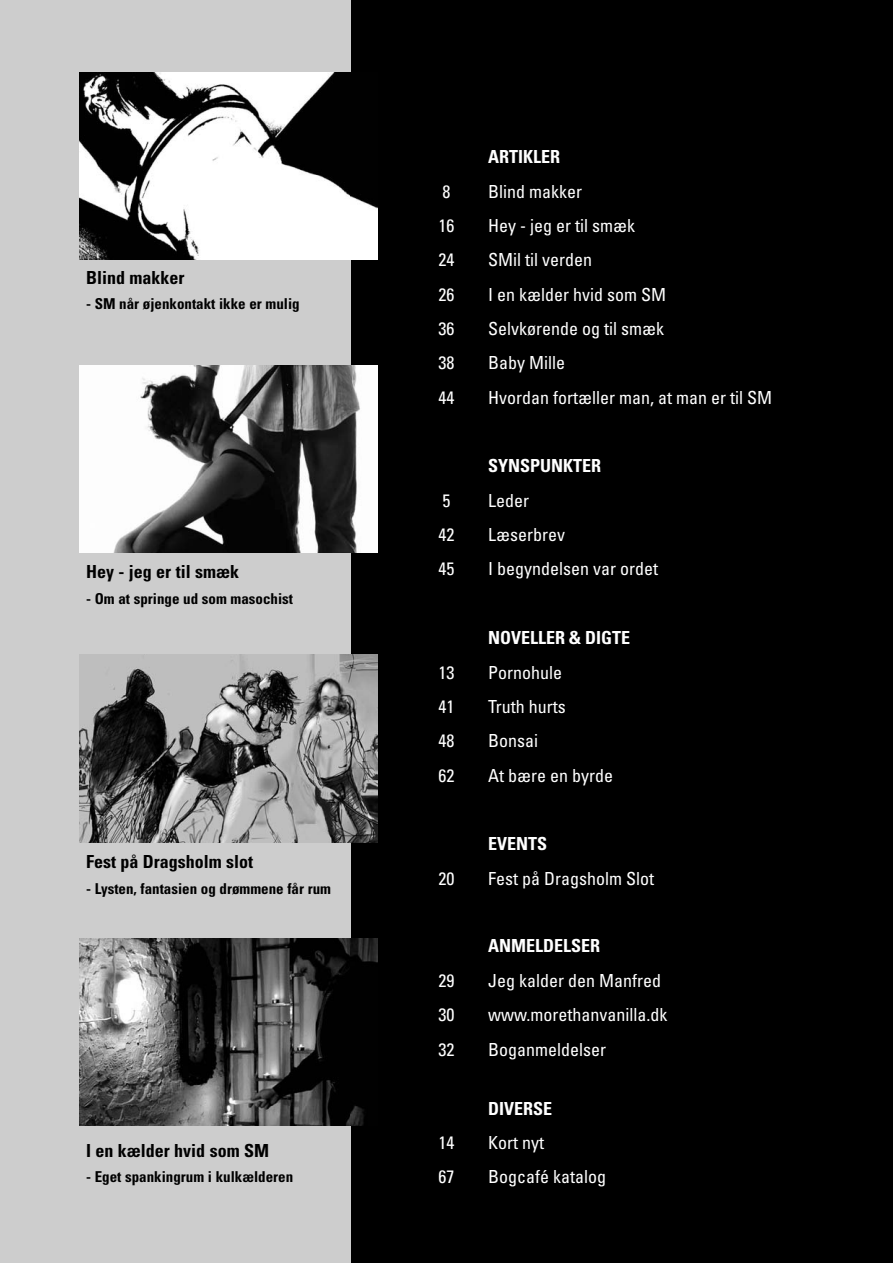
<style>
.page{position:relative;width:893px;height:1263px;background:#fff}
.page>*{position:absolute;margin:0;border:0;box-sizing:border-box;transform-origin:0 0}
.t1{font:condensed 18px "Univers";color:#fff}
.t2{font:700 condensed 18px "Univers";color:#000}
.t3{font:700 condensed 18px "Univers";color:#fff}
.t4{font:700 condensed 15px "Univers";color:#000}
</style>
<div class="page">
<div style="left:0;top:0;width:486px;height:1263px;background:#cdcdcd"></div>
<div style="left:351px;top:0;width:542px;height:1263px;background:#000"></div>
<img style="left:80px;top:72px;width:297px;height:187px">
<img style="left:80px;top:366px;width:297px;height:187px">
<img style="left:80px;top:655px;width:297px;height:187px">
<img style="left:80px;top:939px;width:297px;height:187px">
<p class="t2" style="left:86px;top:266px;width:100px">Blind makker</p>
<p class="t4" style="left:86px;top:295px;width:215px">- SM når øjenkontakt ikke er mulig</p>
<p class="t2" style="left:86px;top:561px;width:154px">Hey - jeg er til smæk</p>
<p class="t4" style="left:86px;top:589px;width:208px">- Om at springe ud som masochist</p>
<p class="t2" style="left:86px;top:851px;width:169px">Fest på Dragsholm slot</p>
<p class="t4" style="left:86px;top:879px;width:246px">- Lysten, fantasien og drømmene får rum</p>
<p class="t2" style="left:86px;top:1139px;width:184px">I en kælder hvid som SM</p>
<p class="t4" style="left:86px;top:1168px;width:209px">- Eget spankingrum i kulkælderen</p>
<p class="t3" style="left:488px;top:146px;width:74px">ARTIKLER</p>
<p class="t1" style="left:442px;top:180px;width:9px">8</p>
<p class="t1" style="left:488px;top:180px;width:95px">Blind makker</p>
<p class="t1" style="left:438px;top:214px;width:17px">16</p>
<p class="t1" style="left:488px;top:214px;width:148px">Hey - jeg er til smæk</p>
<p class="t1" style="left:438px;top:248px;width:17px">24</p>
<p class="t1" style="left:488px;top:248px;width:105px">SMil til verden</p>
<p class="t1" style="left:438px;top:283px;width:17px">26</p>
<p class="t1" style="left:488px;top:283px;width:179px">I en kælder hvid som SM</p>
<p class="t1" style="left:438px;top:317px;width:17px">36</p>
<p class="t1" style="left:488px;top:317px;width:177px">Selvkørende og til smæk</p>
<p class="t1" style="left:438px;top:351px;width:17px">38</p>
<p class="t1" style="left:488px;top:351px;width:78px">Baby Mille</p>
<p class="t1" style="left:438px;top:386px;width:17px">44</p>
<p class="t1" style="left:488px;top:386px;width:285px">Hvordan fortæller man, at man er til SM</p>
<p class="t3" style="left:488px;top:455px;width:115px">SYNSPUNKTER</p>
<p class="t1" style="left:442px;top:489px;width:9px">5</p>
<p class="t1" style="left:488px;top:489px;width:42px">Leder</p>
<p class="t1" style="left:438px;top:523px;width:17px">42</p>
<p class="t1" style="left:488px;top:523px;width:78px">Læserbrev</p>
<p class="t1" style="left:438px;top:558px;width:17px">45</p>
<p class="t1" style="left:488px;top:558px;width:171px">I begyndelsen var ordet</p>
<p class="t3" style="left:488px;top:627px;width:144px">NOVELLER &amp; DIGTE</p>
<p class="t1" style="left:438px;top:661px;width:17px">13</p>
<p class="t1" style="left:488px;top:661px;width:75px">Pornohule</p>
<p class="t1" style="left:438px;top:695px;width:17px">41</p>
<p class="t1" style="left:488px;top:695px;width:79px">Truth hurts</p>
<p class="t1" style="left:438px;top:729px;width:17px">48</p>
<p class="t1" style="left:488px;top:729px;width:51px">Bonsai</p>
<p class="t1" style="left:438px;top:764px;width:17px">62</p>
<p class="t1" style="left:488px;top:764px;width:126px">At bære en byrde</p>
<p class="t3" style="left:488px;top:833px;width:61px">EVENTS</p>
<p class="t1" style="left:438px;top:867px;width:17px">20</p>
<p class="t1" style="left:488px;top:867px;width:167px">Fest på Dragsholm Slot</p>
<p class="t3" style="left:488px;top:935px;width:113px">ANMELDELSER</p>
<p class="t1" style="left:438px;top:969px;width:17px">29</p>
<p class="t1" style="left:488px;top:969px;width:174px">Jeg kalder den Manfred</p>
<p class="t1" style="left:438px;top:1003px;width:17px">30</p>
<p class="t1" style="left:488px;top:1003px;width:181px">www.morethanvanilla.dk</p>
<p class="t1" style="left:438px;top:1038px;width:17px">32</p>
<p class="t1" style="left:488px;top:1038px;width:119px">Boganmeldelser</p>
<p class="t3" style="left:488px;top:1097px;width:66px">DIVERSE</p>
<p class="t1" style="left:438px;top:1131px;width:17px">14</p>
<p class="t1" style="left:488px;top:1131px;width:57px">Kort nyt</p>
<p class="t1" style="left:438px;top:1165px;width:17px">67</p>
<p class="t1" style="left:488px;top:1165px;width:119px">Bogcafé katalog</p>
</div>
